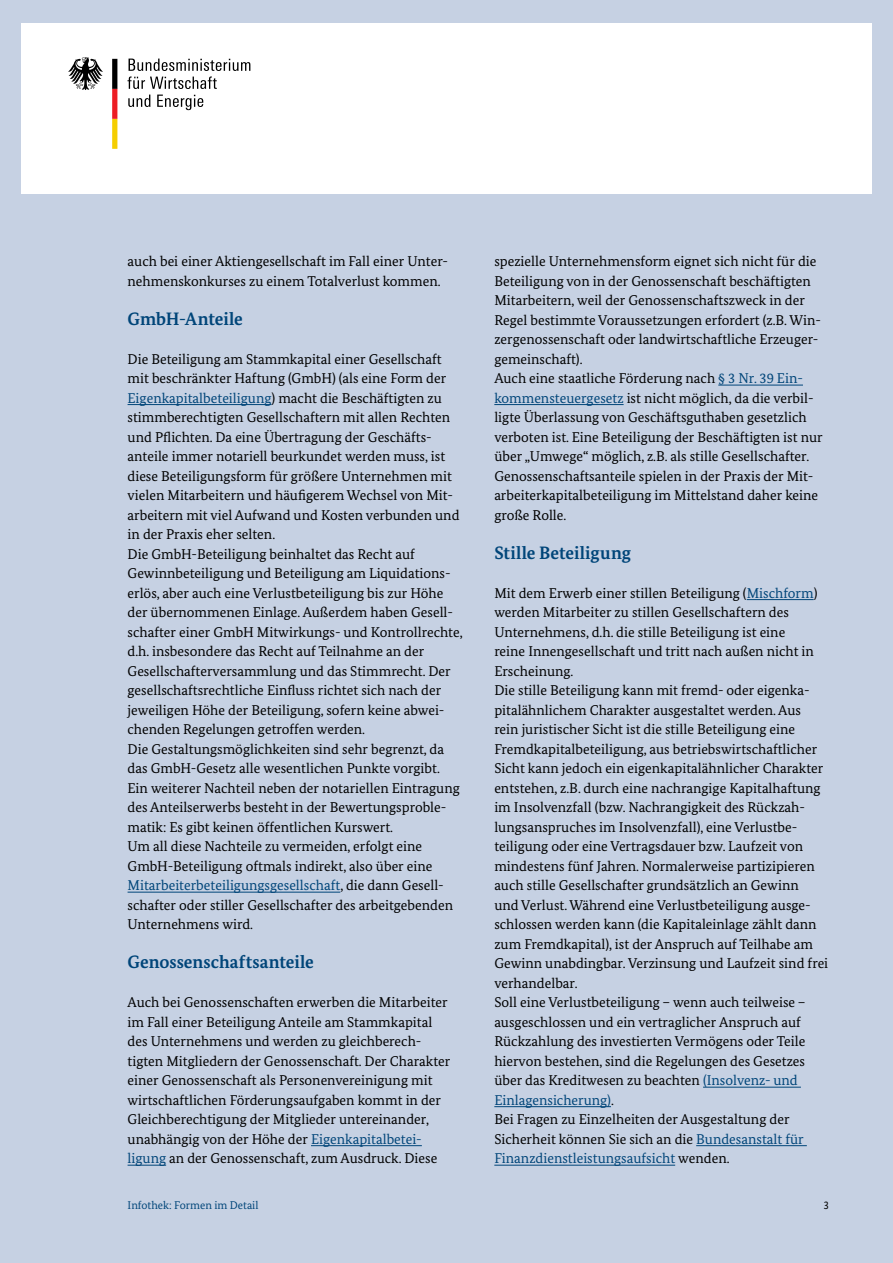
<style>
.page{position:relative;width:893px;height:1263px;background:#c6d1e3}
.page>*{position:absolute;margin:0;border:0;box-sizing:border-box;transform-origin:0 0}
.t1{font:700 18px "Bundes Serif";color:#004579}
.Absatz{font:14.25px/19.5px "Bundes Serif";color:#000}
.t2{font:11.25px "Bundes Serif";color:#004579}
.t3{font:11.25px "Bundes Sans";color:#000}
.s1{color:#004579}
</style>
<div class="page">
<div style="left:21px;top:23px;width:851px;height:170px;background:#fff"></div>
<svg style="left:68px;top:57px;width:35px;height:33px"></svg>
<svg style="left:112px;top:59px;width:5px;height:90px"></svg>
<svg style="left:127px;top:59px;width:123px;height:30px"></svg>
<svg style="left:128px;top:95px;width:22px;height:12px"></svg>
<svg style="left:157px;top:95px;width:46px;height:15px"></svg>
<hr style="left:128px;top:404px;width:144px;height:1px;background:#004579">
<hr style="left:128px;top:892px;width:212px;height:1px;background:#004579">
<hr style="left:311px;top:1145px;width:111px;height:1px;background:#004579">
<hr style="left:128px;top:1165px;width:38px;height:1px;background:#004579">
<hr style="left:718px;top:385px;width:85px;height:1px;background:#004579">
<hr style="left:494px;top:404px;width:130px;height:1px;background:#004579">
<hr style="left:747px;top:599px;width:67px;height:1px;background:#004579">
<hr style="left:703px;top:1087px;width:98px;height:1px;background:#004579">
<hr style="left:494px;top:1106px;width:117px;height:1px;background:#004579">
<hr style="left:696px;top:1145px;width:111px;height:1px;background:#004579">
<hr style="left:494px;top:1165px;width:181px;height:1px;background:#004579">
<p class="Absatz" style="left:128px;top:251px;width:322px">auch bei einer Aktiengesellschaft im Fall einer Unter&shy;nehmenskonkurses zu einem Totalverlust kommen.</p>
<h3 class="t1" style="left:128px;top:308px;width:117px">GmbH-Anteile</h3>
<p class="Absatz" style="left:128px;top:349px;width:333px">Die Beteiligung am Stammkapital einer Gesellschaft mit beschränkter Haftung (GmbH) (als eine Form der <span class="s1">Eigenkapitalbeteiligung</span>) macht die Beschäftigten zu stimmberechtigten Gesellschaftern mit allen Rechten und Pflichten. Da eine Übertragung der Geschäfts&shy;anteile immer notariell beurkundet werden muss, ist diese Beteiligungsform für größere Unternehmen mit vielen Mitarbeitern und häufigerem Wechsel von Mit&shy;arbeitern mit viel Aufwand und Kosten verbunden und in der Praxis eher selten.</p>
<p class="Absatz" style="left:128px;top:544px;width:337px">Die GmbH-Beteiligung beinhaltet das Recht auf Gewinnbeteiligung und Beteiligung am Liquidations&shy;erlös, aber auch eine Verlustbeteiligung bis zur Höhe der übernommenen Einlage. Außerdem haben Gesell&shy;schafter einer GmbH Mitwirkungs- und Kontrollrechte, d.h. insbesondere das Recht auf Teilnahme an der Gesellschafterversammlung und das Stimmrecht. Der gesellschaftsrechtliche Einfluss richtet sich nach der jeweiligen Höhe der Beteiligung, sofern keine abwei&shy;chenden Regelungen getroffen werden.</p>
<p class="Absatz" style="left:128px;top:739px;width:334px">Die Gestaltungsmöglichkeiten sind sehr begrenzt, da das GmbH-Gesetz alle wesentlichen Punkte vorgibt.<br>Ein weiterer Nachteil neben der notariellen Eintragung des Anteilserwerbs besteht in der Bewertungsproble&shy;matik: Es gibt keinen öffentlichen Kurswert.</p>
<p class="Absatz" style="left:128px;top:836px;width:327px">Um all diese Nachteile zu vermeiden, erfolgt eine GmbH-Beteiligung oftmals indirekt, also über eine <span class="s1">Mitarbeiterbeteiligungsgesellschaft</span>, die dann Gesell&shy;schafter oder stiller Gesellschafter des arbeitgebenden Unternehmens wird.</p>
<h3 class="t1" style="left:128px;top:951px;width:188px">Genossenschaftsanteile</h3>
<p class="Absatz" style="left:128px;top:992px;width:324px">Auch bei Genossenschaften erwerben die Mitarbeiter im Fall einer Beteiligung Anteile am Stammkapital des Unternehmens und werden zu gleichberech&shy;tigten Mitgliedern der Genossenschaft. Der Charakter einer Genossenschaft als Personenvereinigung mit wirtschaftlichen Förderungsaufgaben kommt in der Gleichberechtigung der Mitglieder untereinander, unabhängig von der Höhe der <span class="s1">Eigenkapitalbetei&shy;ligung</span> an der Genossenschaft, zum Ausdruck. Diese</p>
<p class="Absatz" style="left:494px;top:251px;width:328px">spezielle Unternehmensform eignet sich nicht für die Beteiligung von in der Genossenschaft beschäftigten Mitarbeitern, weil der Genossenschaftszweck in der Regel bestimmte Voraussetzungen erfordert (z.B. Win&shy;zergenossenschaft oder landwirtschaftliche Erzeuger&shy;gemeinschaft).</p>
<p class="Absatz" style="left:494px;top:368px;width:330px">Auch eine staatliche Förderung nach <span class="s1">§ 3 Nr. 39 Ein&shy;kommensteuergesetz</span> ist nicht möglich, da die verbil&shy;ligte Überlassung von Geschäftsguthaben gesetzlich verboten ist. Eine Beteiligung der Beschäftigten ist nur über „Umwege“ möglich, z.B. als stille Gesellschafter.</p>
<p class="Absatz" style="left:494px;top:466px;width:325px">Genossenschaftsanteile spielen in der Praxis der Mit&shy;arbeiterkapitalbeteiligung im Mittelstand daher keine große Rolle.</p>
<h3 class="t1" style="left:494px;top:542px;width:138px">Stille Beteiligung</h3>
<p class="Absatz" style="left:494px;top:583px;width:325px">Mit dem Erwerb einer stillen Beteiligung (<span class="s1">Mischform</span>) werden Mitarbeiter zu stillen Gesellschaftern des Unternehmens, d.h. die stille Beteiligung ist eine reine Innengesellschaft und tritt nach außen nicht in Erscheinung.</p>
<p class="Absatz" style="left:494px;top:680px;width:335px">Die stille Beteiligung kann mit fremd- oder eigenka&shy;pitalähnlichem Charakter ausgestaltet werden. Aus rein juristischer Sicht ist die stille Beteiligung eine Fremdkapitalbeteiligung, aus betriebswirtschaftlicher Sicht kann jedoch ein eigenkapitalähnlicher Charakter entstehen, z.B. durch eine nachrangige Kapitalhaftung im Insolvenzfall (bzw. Nachrangigkeit des Rückzah&shy;lungsanspruches im Insolvenzfall), eine Verlustbe&shy;teiligung oder eine Vertragsdauer bzw. Laufzeit von mindestens fünf Jahren. Normalerweise partizipieren auch stille Gesellschafter grundsätzlich an Gewinn<br>und Verlust. Während eine Verlustbeteiligung ausge&shy;schlossen werden kann (die Kapitaleinlage zählt dann zum Fremdkapital), ist der Anspruch auf Teilhabe am Gewinn unabdingbar. Verzinsung und Laufzeit sind frei verhandelbar.</p>
<p class="Absatz" style="left:494px;top:992px;width:313px">Soll eine Verlustbeteiligung – wenn auch teilweise – ausgeschlossen und ein vertraglicher Anspruch auf Rückzahlung des investierten Vermögens oder Teile hiervon bestehen, sind die Regelungen des Gesetzes über das Kreditwesen zu beachten <span class="s1">(Insolvenz- und Einlagensicherung)</span>.</p>
<p class="Absatz" style="left:494px;top:1109px;width:311px">Bei Fragen zu Einzelheiten der Ausgestaltung der<br>Sicherheit können Sie sich an die <span class="s1">Bundesanstalt für<br>Finanzdienstleistungsaufsicht</span> wenden.</p>
<p class="t2" style="left:128px;top:1198px;width:132px">Infothek: Formen im Detail</p>
<p class="t3" style="left:824px;top:1198px;width:7px">3</p>
</div>
